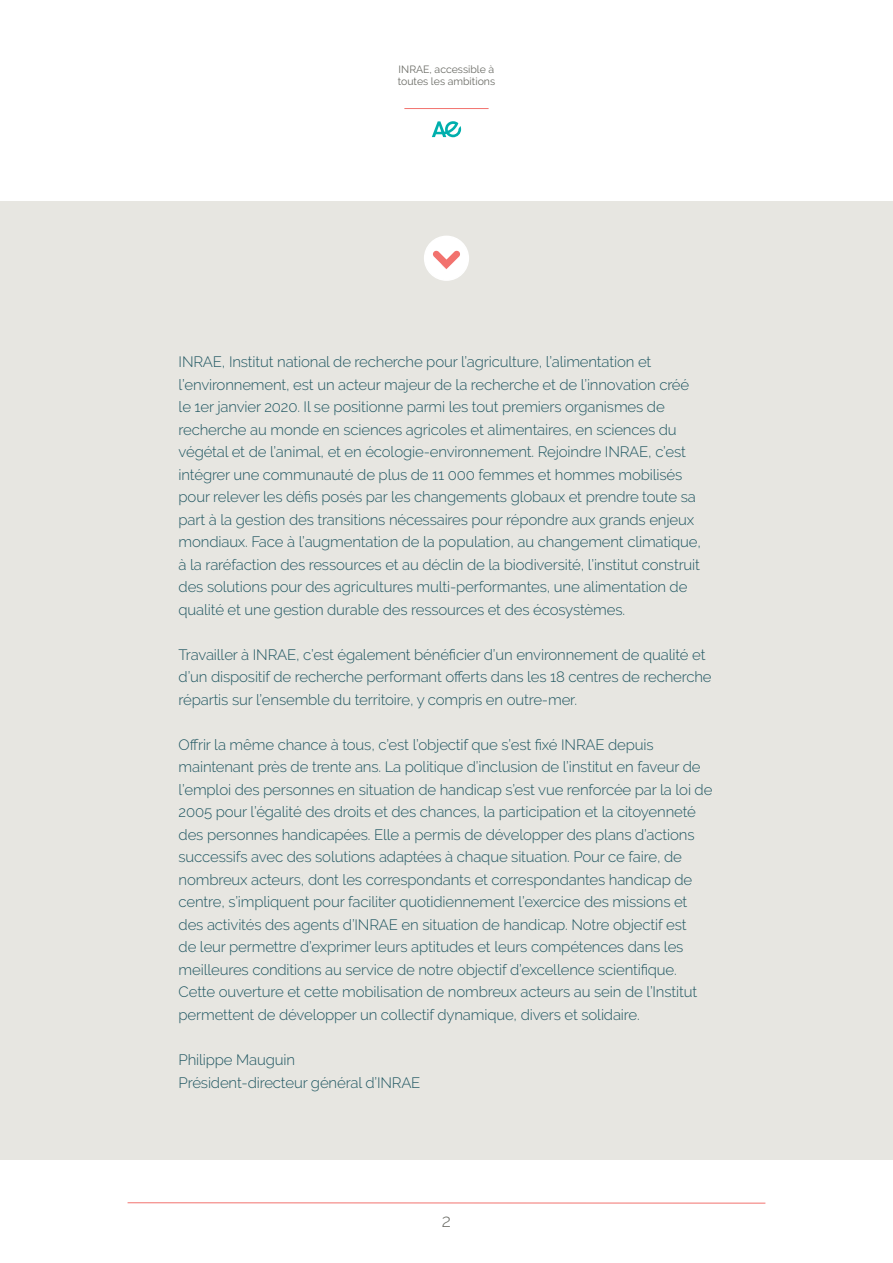
<style>
.page{position:relative;width:893px;height:1263px;background:#fff}
.page>*{position:absolute;margin:0;border:0;box-sizing:border-box;transform-origin:0 0}
.t1{font:300 18px "Raleway";color:#6c6d67}
.t2{font:300 15px/22.5px "Raleway";letter-spacing:-.01em;color:#1f5661}
.t3{font:10.5px/12.6px "Raleway";color:#6c6d67}
</style>
<div class="page">
<hr style="left:128px;top:1202px;width:637px;height:1px;background:#f2726e">
<svg style="left:432px;top:121px;width:29px;height:16px"></svg>
<hr style="left:404px;top:108px;width:85px;height:1px;background:#f2726e">
<div style="left:0;top:201px;width:893px;height:959px;background:#e7e6e1"></div>
<div style="left:425px;top:236px;width:43px;height:44px;background:#fff;border-radius:50%"></div>
<div style="left:424px;top:236px;width:45px;height:45px;border:2px solid #fff;border-radius:50%"></div>
<svg style="left:433px;top:250px;width:27px;height:19px"></svg>
<p class="t3" style="left:398px;top:63px;width:99px">INRAE, accessible à toutes les ambitions</p>
<p class="t2" style="left:179px;top:351px;width:524px">INRAE, Institut national de recherche pour l’agriculture, l’alimentation et l’environnement, est un acteur majeur de la recherche et de l’innovation créé le 1er janvier 2020. Il se positionne parmi les tout premiers organismes de recherche au monde en sciences agricoles et alimentaires, en sciences du végétal et de l’animal, et en écologie-environnement. Rejoindre INRAE, c’est intégrer une communauté de plus de 11 000 femmes et hommes mobilisés pour relever les défis posés par les changements globaux et prendre toute sa part à la gestion des transitions nécessaires pour répondre aux grands enjeux mondiaux. Face à l’augmentation de la population, au changement climatique, à la raréfaction des ressources et au déclin de la biodiversité, l’institut construit des solutions pour des agricultures multi-performantes, une alimentation de qualité et une gestion durable des ressources et des écosystèmes.</p>
<p class="t2" style="left:179px;top:643px;width:535px">Travailler à INRAE, c’est également bénéficier d’un environnement de qualité et d’un dispositif de recherche performant offerts dans les 18 centres de recherche répartis sur l’ensemble du territoire, y compris en outre-mer.</p>
<p class="t2" style="left:179px;top:733px;width:535px">Offrir la même chance à tous, c’est l’objectif que s’est fixé INRAE depuis maintenant près de trente ans. La politique d’inclusion de l’institut en faveur de l’emploi des personnes en situation de handicap s’est vue renforcée par la loi de 2005 pour l’égalité des droits et des chances, la participation et la citoyenneté des personnes handicapées. Elle a permis de développer des plans d’actions successifs avec des solutions adaptées à chaque situation. Pour ce faire, de nombreux acteurs, dont les correspondants et correspondantes handicap de centre, s’impliquent pour faciliter quotidiennement l’exercice des missions et des activités des agents d’INRAE en situation de handicap. Notre objectif est<br>de leur permettre d’exprimer leurs aptitudes et leurs compétences dans les meilleures conditions au service de notre objectif d’excellence scientifique.<br>Cette ouverture et cette mobilisation de nombreux acteurs au sein de l’Institut permettent de développer un collectif dynamique, divers et solidaire.</p>
<p class="t2" style="left:179px;top:1048px;width:118px">Philippe Mauguin</p>
<p class="t2" style="left:179px;top:1071px;width:243px">Président-directeur général d’INRAE</p>
<p class="t1" style="left:442px;top:1210px;width:11px">2</p>
</div>
